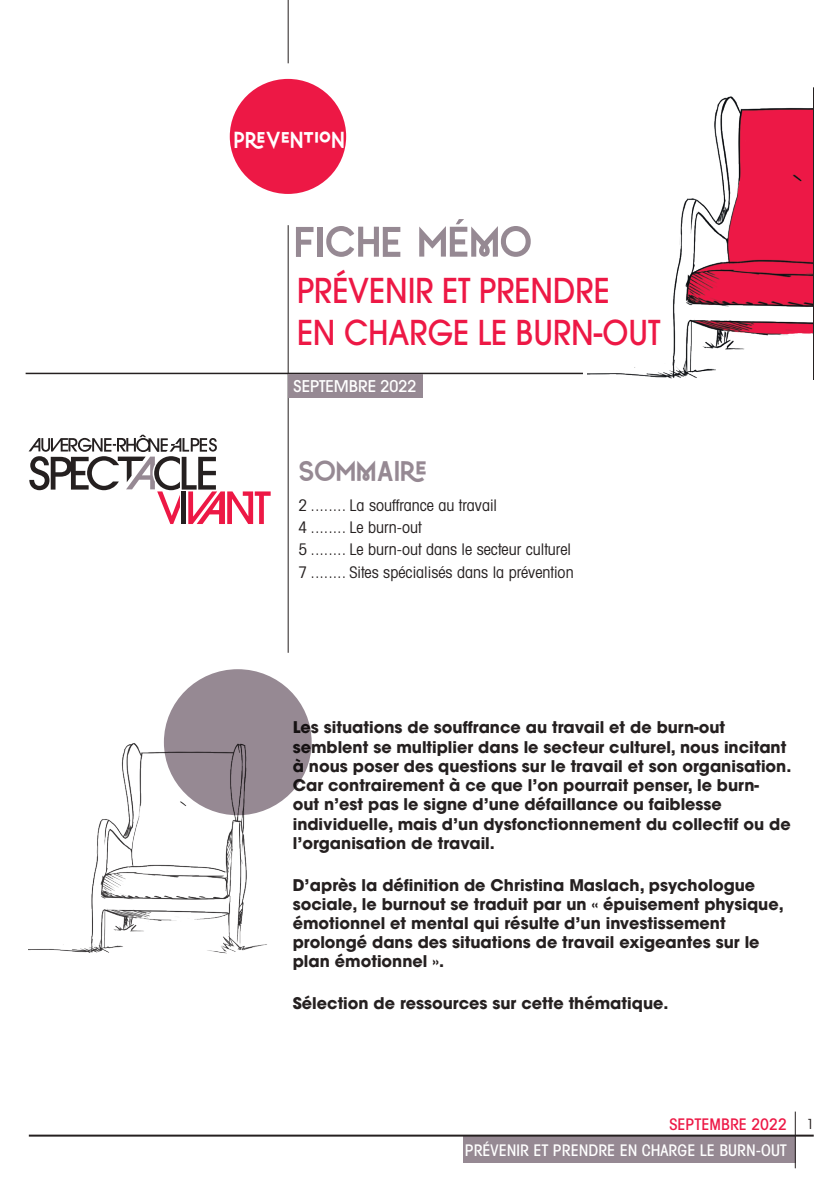
<style>
.page{position:relative;width:840px;height:1191px;background:#fff}
.page>*{position:absolute;margin:0;border:0;box-sizing:border-box;transform-origin:0 0}
.t1{font:63px "Quirk";color:#968993}
.Titre_sommaire{font:42px "Quirk";color:#968993}
.t2{font:500 34px/42px "Avant Garde";color:#ed1845;scale:.9 1}
.t3{font:34px "Quirk";color:#fff;scale:.94 1}
.Chapeau{font:700 16px/19.2px "Avant Garde";color:#252020}
.t4{font:condensed 16px "Avant Garde";color:#252020}
.t5{font:500 condensed 16px "Avant Garde";color:#fff}
.t6{font:500 condensed 16px "Avant Garde";color:#ed1845}
.t7{font:500 16px "Avant Garde";color:#fff}
.t8{font:condensed 14px "Avant Garde";color:#252020}
</style>
<div class="page">
<img style="left:28px;top:741px;width:263px;height:213px">
<div style="left:164px;top:669px;width:147px;height:146px;background:#968993;border-radius:50%"></div>
<img style="left:587px;top:96px;width:225px;height:283px">
<hr style="left:812px;top:87px;width:1px;height:293px;background:#252020">
<hr style="left:26px;top:373px;width:556px;height:1px;background:#252020">
<hr style="left:288px;top:0;width:1px;height:63px;background:#252020">
<hr style="left:288px;top:225px;width:1px;height:428px;background:#252020">
<svg style="left:29px;top:435px;width:241px;height:89px"></svg>
<div style="left:462px;top:1135px;width:333px;height:27px;background:#968993"></div>
<div style="left:288px;top:374px;width:134px;height:24px;background:#968993"></div>
<div style="left:230px;top:79px;width:116px;height:115px;background:#ed1845;border-radius:50%"></div>
<hr style="left:794px;top:1111px;width:1px;height:57px;background:#252020">
<hr style="left:29px;top:1134px;width:784px;height:2px;background:#252020">
<p class="t3" style="left:233px;top:123px;width:119px">prévention</p>
<h1 class="t1" style="left:294px;top:210px;width:239px">FICHE MÉmO</h1>
<p class="t2" style="left:297px;top:269px;width:405px">PRÉVENIR ET PRENDRE<br>EN CHARGE LE BURN-OUT</p>
<p class="t7" style="left:293px;top:376px;width:124px">SEPTEMBRE 2022</p>
<p class="Titre_sommaire" style="left:298px;top:450px;width:130px">SOMmAIre</p>
<p class="t4" style="left:298px;top:496px;width:200px">2 ........ La souffrance au travail</p>
<p class="t4" style="left:298px;top:518px;width:125px">4 ........ Le burn-out</p>
<p class="t4" style="left:298px;top:540px;width:274px">5 ........ Le burn-out dans le secteur culturel</p>
<p class="t4" style="left:298px;top:562px;width:276px">7 ........ Sites spécialisés dans la prévention</p>
<p class="Chapeau" style="left:292px;top:718px;width:500px">Les situations de souffrance au travail et de burn-out semblent se multiplier dans le secteur culturel, nous incitant à nous poser des questions sur le travail et son organisation.<br>Car contrairement à ce que l’on pourrait penser, le burn-<br>out n’est pas le signe d’une défaillance ou faiblesse individuelle, mais d’un dysfonctionnement du collectif ou de l’organisation de travail.</p>
<p class="Chapeau" style="left:292px;top:875px;width:492px">D’après la définition de Christina Maslach, psychologue sociale, le burnout se traduit par un « épuisement physique, émotionnel et mental qui résulte d’un investissement prolongé dans des situations de travail exigeantes sur le plan émotionnel ».</p>
<p class="Chapeau" style="left:292px;top:993px;width:377px">Sélection de ressources sur cette thématique.</p>
<p class="t6" style="left:669px;top:1114px;width:119px">SEPTEMBRE 2022</p>
<p class="t5" style="left:464px;top:1140px;width:323px">PRÉVENIR ET PRENDRE EN CHARGE LE BURN-OUT</p>
<p class="t8" style="left:806px;top:1115px;width:9px">1</p>
</div>
